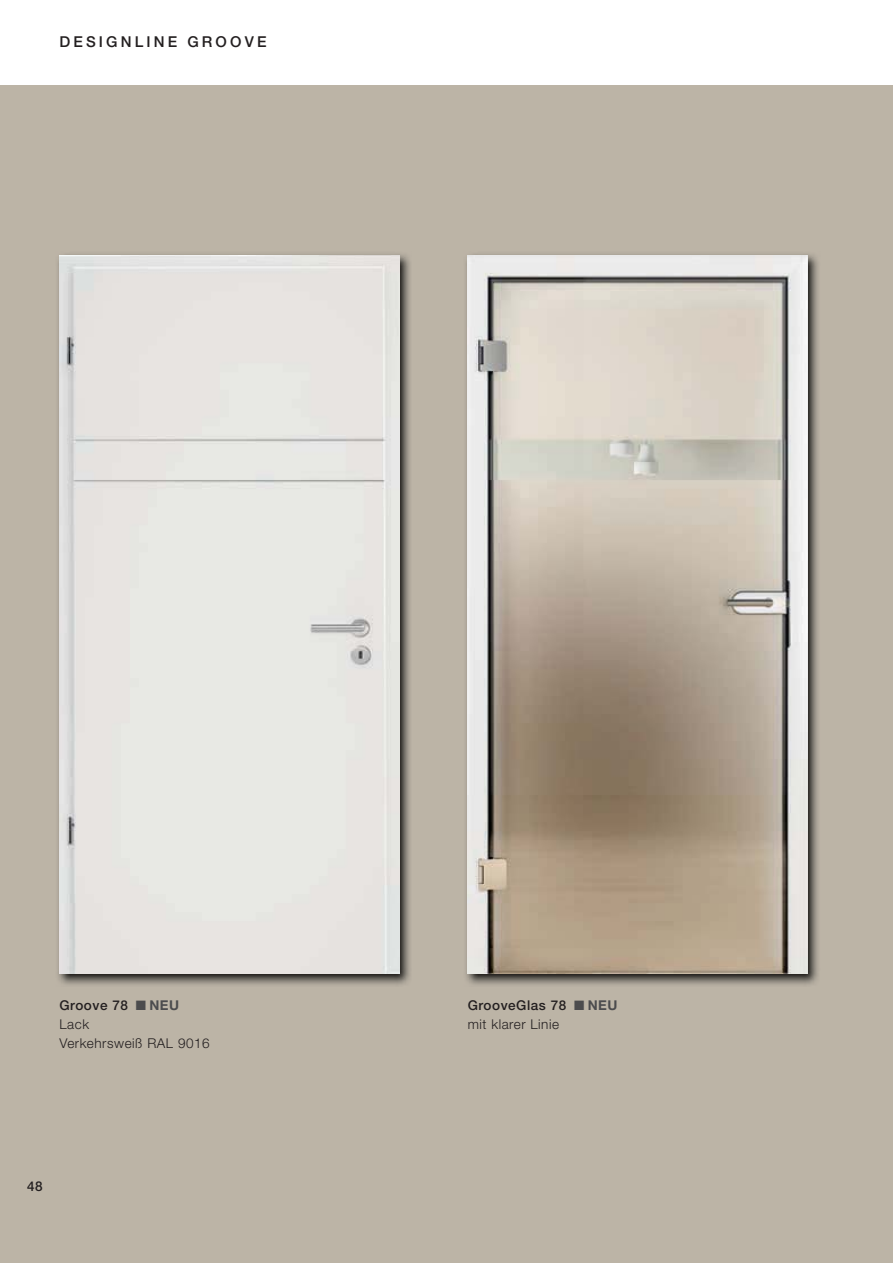
<style>
.page{position:relative;width:893px;height:1263px;background:#fff}
.page>*{position:absolute;margin:0;border:0;box-sizing:border-box;transform-origin:0 0}
.t1{font:500 15px "Hoermann Helvetica Neue";letter-spacing:.21em;color:#231f20}
.t2{font:300 13.5px/19.2px "Hoermann Helvetica Neue";letter-spacing:.04em;color:#231f20}
.t3{font:500 13.5px "Hoermann Helvetica Neue";color:#231f20}
.s1{font-weight:500}
.s2{font-weight:700;color:#4c4c4e}
</style>
<div class="page">
<div style="left:0;top:85px;width:893px;height:1178px;background:#bcb4a6"></div>
<img style="left:58px;top:254px;width:352px;height:731px">
<div style="left:60px;top:255px;width:340px;height:719px;background:#e8e4e1"></div>
<img style="left:466px;top:254px;width:352px;height:731px">
<img style="left:468px;top:255px;width:340px;height:719px">
<p class="t1" style="left:60px;top:36px;width:208px">DESIGNLINE GROOVE</p>
<p class="t2" style="left:60px;top:997px;width:152px"><span class="s1">Groove 78</span> <span class="s2">■ NEU<br></span>Lack<br>Verkehrsweiß RAL 9016</p>
<p class="t3" style="left:27px;top:1181px;width:17px">48</p>
<p class="t2" style="left:468px;top:997px;width:151px"><span class="s1">GrooveGlas 78</span> <span class="s2">■ NEU </span>mit klarer Linie</p>
</div>
